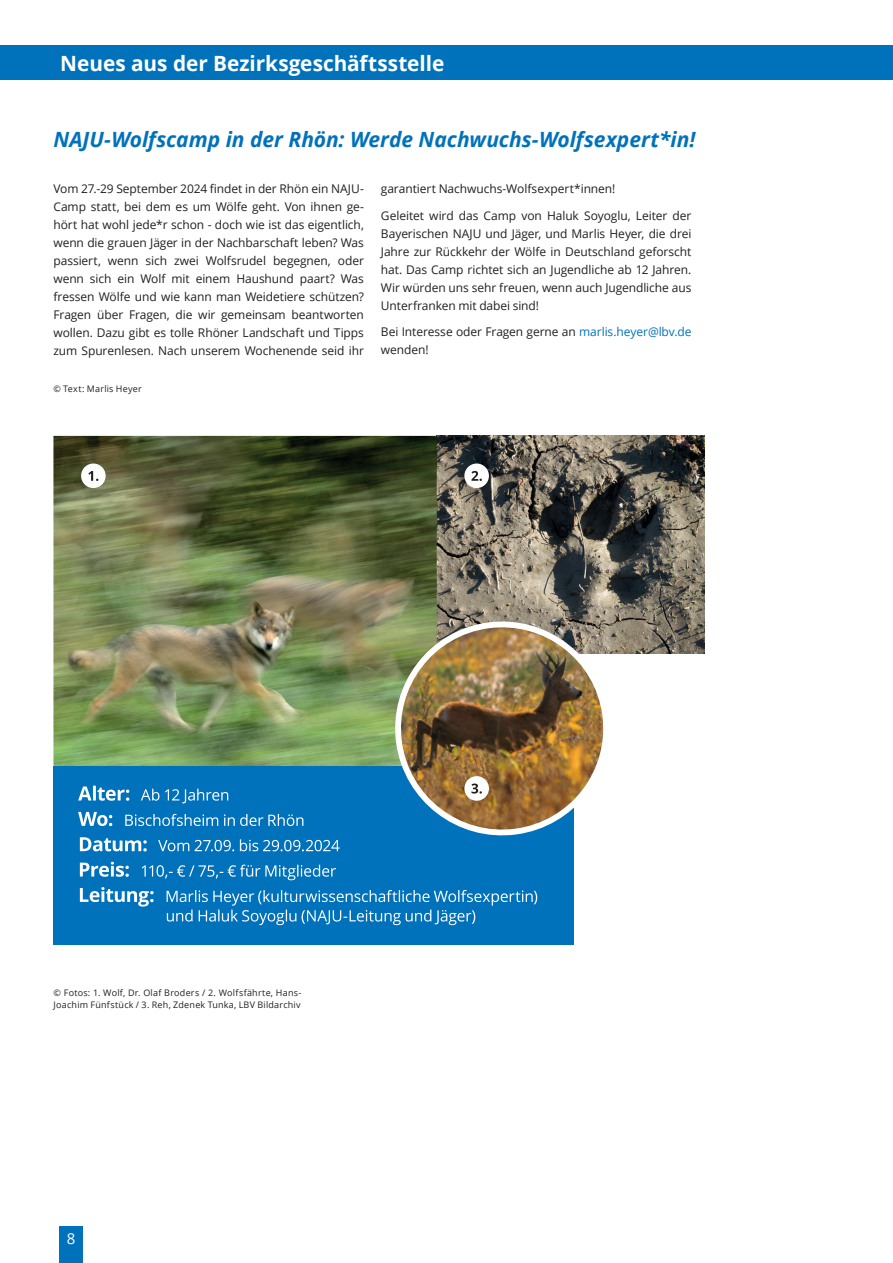
<style>
.page{position:relative;width:893px;height:1263px;background:#fff}
.page>*{position:absolute;margin:0;border:0;box-sizing:border-box;transform-origin:0 0}
.t1{font:italic 700 21px "Open Sans";color:#0072bc}
.t2{font:700 21px "Open Sans";color:#fff}
.t3{font:15px "Open Sans";color:#fff}
.t4{font:12px/18px "Open Sans";letter-spacing:-.005em;color:#231f20;text-align:justify}
.t5{font:9px/12px "Open Sans";letter-spacing:.025em;color:#231f20}
.s1{color:#0072bc}
</style>
<div class="page">
<div style="left:60px;top:1226px;width:23px;height:37px;background:#0072bc"></div>
<div style="left:0;top:46px;width:893px;height:34px;background:#0072bc"></div>
<img style="left:437px;top:436px;width:267px;height:218px">
<img style="left:53px;top:436px;width:384px;height:330px">
<div style="left:53px;top:766px;width:521px;height:179px;background:#0072bc"></div>
<img style="left:391px;top:618px;width:222px;height:218px">
<svg style="left:80px;top:887px;width:457px;height:38px"></svg>
<svg style="left:80px;top:862px;width:256px;height:18px"></svg>
<svg style="left:80px;top:837px;width:260px;height:14px"></svg>
<svg style="left:78px;top:812px;width:225px;height:14px"></svg>
<svg style="left:78px;top:786px;width:150px;height:17px"></svg>
<div style="left:81px;top:463px;width:25px;height:25px;background:#fff;border-radius:50%"></div>
<svg style="left:88px;top:471px;width:10px;height:10px"></svg>
<div style="left:464px;top:463px;width:25px;height:25px;background:#fff;border-radius:50%"></div>
<svg style="left:471px;top:471px;width:11px;height:10px"></svg>
<div style="left:464px;top:776px;width:25px;height:25px;background:#fff;border-radius:50%"></div>
<svg style="left:471px;top:783px;width:11px;height:11px"></svg>
<h1 class="t2" style="left:60px;top:48px;width:385px">Neues aus der Bezirksgeschäftsstelle</h1>
<h1 class="t1" style="left:53px;top:125px;width:644px">NAJU-Wolfscamp in der Rhön: Werde Nachwuchs-Wolfsexpert*in!</h1>
<p class="t4" style="left:53px;top:180px;width:312px">Vom 27.-29 September 2024 findet in der Rhön ein NAJU-Camp statt, bei dem es um Wölfe geht. Von ihnen ge&shy;hört hat wohl jede*r schon - doch wie ist das eigentlich, wenn die grauen Jäger in der Nachbarschaft leben? Was passiert, wenn sich zwei Wolfsrudel begegnen, oder wenn sich ein Wolf mit einem Haushund paart? Was fressen Wölfe und wie kann man Weidetiere schützen?<br>Fragen über Fragen, die wir gemeinsam beantworten wollen. Dazu gibt es tolle Rhöner Landschaft und Tipps zum Spurenlesen. Nach unserem Wochenende seid ihr</p>
<p class="t4" style="left:381px;top:180px;width:236px">garantiert Nachwuchs-Wolfsexpert*innen!</p>
<p class="t4" style="left:381px;top:206px;width:312px">Geleitet wird das Camp von Haluk Soyoglu, Leiter der Bayerischen NAJU und Jäger, und Marlis Heyer, die drei Jahre zur Rückkehr der Wölfe in Deutschland geforscht hat. Das Camp richtet sich an Jugendliche ab 12 Jahren.<br>Wir würden uns sehr freuen, wenn auch Jugendliche aus Unterfranken mit dabei sind!</p>
<p class="t4" style="left:381px;top:323px;width:312px">Bei Interesse oder Fragen gerne an <span class="s1">marlis.heyer@lbv.de </span>wenden!</p>
<p class="t5" style="left:53px;top:382px;width:90px">© Text: Marlis Heyer</p>
<p class="t5" style="left:53px;top:986px;width:249px">© Fotos: 1. Wolf, Dr. Olaf Broders / 2. Wolfsfährte, Hans-<br>Joachim Fünfstück / 3. Reh, Zdenek Tunka, LBV Bildarchiv</p>
<p class="t3" style="left:67px;top:1229px;width:10px">8</p>
</div>
